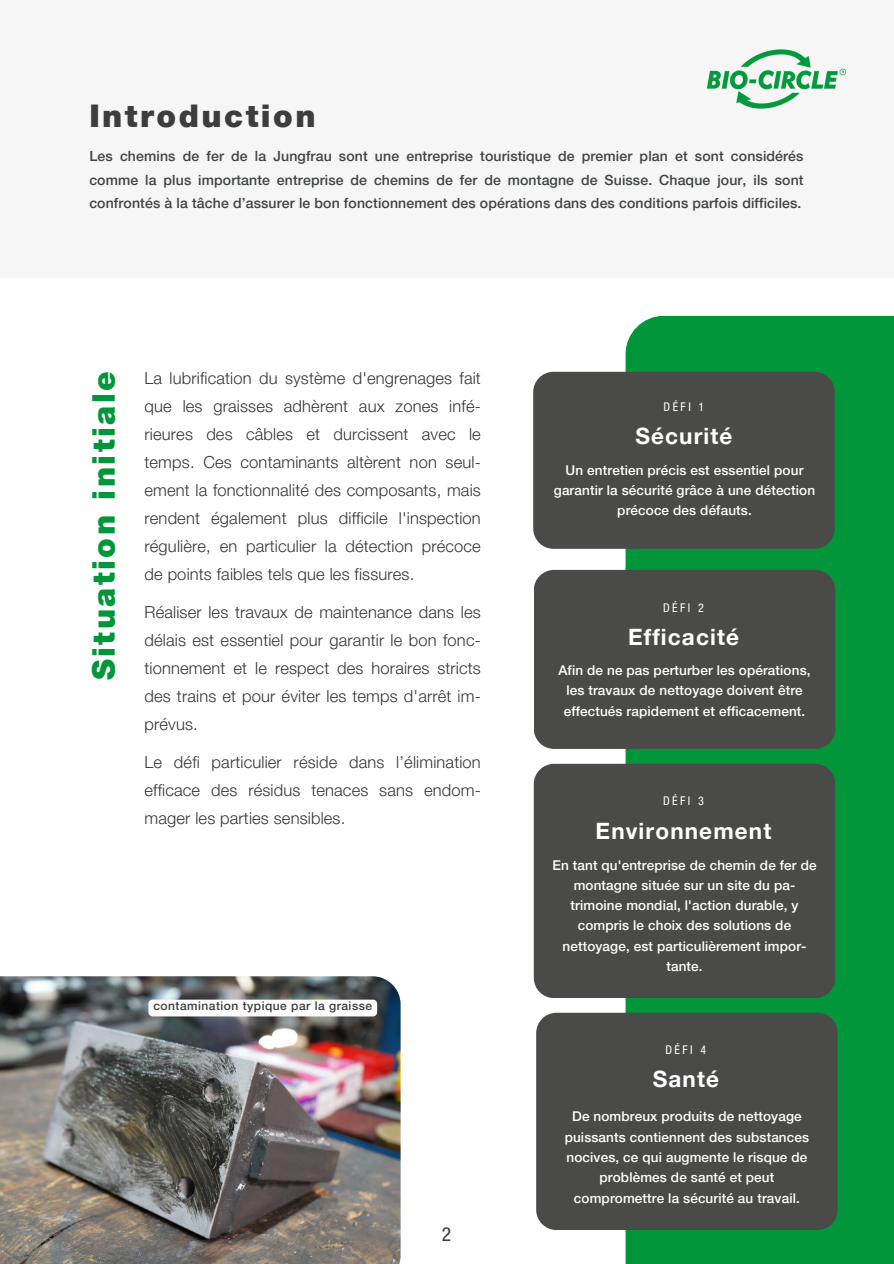
<style>
.page{position:relative;width:894px;height:1264px;background:#fff}
.page>*{position:absolute;margin:0;border:0;box-sizing:border-box;transform-origin:0 0}
.t1{font:900 31.2px "Helvetica Neue LTW1 G";letter-spacing:.08em;color:#009639}
.t2{font:900 31.2px "Helvetica Neue LTW1 G";letter-spacing:.08em;color:#3d3d3d}
.t3{font:700 22.5px "Helvetica Neue LTW1 G";letter-spacing:.05em;color:#fff}
.t4{font:condensed 19.5px "Helvetica Neue LTW1 G";color:#3d3d3d}
.t5{font:300 16.5px/28px "Helvetica Neue LTW1 G";letter-spacing:.01em;color:#353537;text-align:justify}
.t6{font:500 14.1px/23.7px "Helvetica Neue LTW1 G";letter-spacing:.01em;color:#3f4440;text-align:justify}
.t7{font:500 13.5px/20.2px "Helvetica Neue LTW1 G";letter-spacing:.01em;color:#fff;text-align:center}
.t8{font:500 12px "Helvetica Neue LTW1 G";letter-spacing:.04em;color:#3d3d3d}
.t9{font:condensed 12px "Helvetica Neue LTW1 G";letter-spacing:.2em;color:#fff}
</style>
<div class="page">
<div style="left:0;top:0;width:893px;height:1263px;background:#f6f6f6"></div>
<div style="left:0;top:278px;width:893px;height:985px;background:#fff"></div>
<div style="left:625px;top:316px;width:268px;height:947px;background:#009639"></div>
<img style="left:0;top:976px;width:400px;height:287px">
<div style="left:533px;top:372px;width:301px;height:177px;background:#4a4a49;border-radius:20px"></div>
<div style="left:533px;top:570px;width:302px;height:179px;background:#4a4a49;border-radius:20px"></div>
<div style="left:533px;top:763px;width:301px;height:235px;background:#4a4a49;border-radius:20px"></div>
<div style="left:148px;top:999px;width:229px;height:17px;background:#fff;border-radius:4px"></div>
<div style="left:536px;top:1012px;width:301px;height:217px;background:#4a4a49;border-radius:20px"></div>
<img style="left:706px;top:49px;width:141px;height:60px">
<p class="t2" style="left:89px;top:105px;width:228px">Introduction</p>
<h1 class="t6" style="left:89px;top:146px;width:715px">Les chemins de fer de la Jungfrau sont une entreprise touristique de premier plan et sont considérés comme la plus importante entreprise de chemins de fer de montagne de Suisse. Chaque jour, ils sont confrontés à la tâche d’assurer le bon fonctionnement des opérations dans des conditions parfois difficiles.</h1>
<p class="t1" style="left:92px;top:680px;width:310px;rotate:-90deg">Situation initiale</p>
<h4 class="t5" style="left:144px;top:366px;width:338px">La lubrification du système d'engrenages fait que les graisses adhèrent aux zones infé&shy;rieures des câbles et durcissent avec le temps. Ces contaminants altèrent non seul&shy;ement la fonctionnalité des composants, mais rendent également plus difficile l'inspection régulière, en particulier la détection précoce de points faibles tels que les fissures.</h4>
<h4 class="t5" style="left:144px;top:600px;width:338px">Réaliser les travaux de maintenance dans les délais est essentiel pour garantir le bon fonc&shy;tionnement et le respect des horaires stricts des trains et pour éviter les temps d'arrêt im&shy;prévus.</h4>
<p class="t5" style="left:144px;top:750px;width:338px">Le défi particulier réside dans l’élimination efficace des résidus tenaces sans endom&shy;mager les parties sensibles.</p>
<h6 class="t8" style="left:153px;top:1001px;width:220px">contamination typique par la graisse</h6>
<p class="t4" style="left:441px;top:1226px;width:11px">2</p>
<h5 class="t9" style="left:663px;top:403px;width:42px">DÉFI 1</h5>
<h1 class="t3" style="left:635px;top:428px;width:99px">Sécurité</h1>
<h4 class="t7" style="left:553px;top:461px;width:263px">Un entretien précis est essentiel pour garantir la sécurité grâce à une détection précoce des défauts.</h4>
<h6 class="t9" style="left:663px;top:603px;width:42px">DÉFI 2</h6>
<h2 class="t3" style="left:627px;top:628px;width:112px">Efficacité</h2>
<h5 class="t7" style="left:558px;top:662px;width:253px">Afin de ne pas perturber les opérations, les travaux de nettoyage doivent être effectués rapidement et efficacement.</h5>
<h6 class="t9" style="left:663px;top:797px;width:42px">DÉFI 3</h6>
<h2 class="t3" style="left:595px;top:822px;width:177px">Environnement</h2>
<h5 class="t7" style="left:552px;top:856px;width:265px">En tant qu'entreprise de chemin de fer de montagne située sur un site du pa&shy;trimoine mondial, l'action durable, y compris le choix des solutions de nettoyage, est particulièrement impor&shy;tante.</h5>
<h2 class="t9" style="left:665px;top:1045px;width:42px">DÉFI 4</h2>
<h5 class="t3" style="left:652px;top:1071px;width:68px">Santé</h5>
<h6 class="t7" style="left:564px;top:1108px;width:246px">De nombreux produits de nettoyage puissants contiennent des substances nocives, ce qui augmente le risque de problèmes de santé et peut compromettre la sécurité au travail.</h6>
</div>
